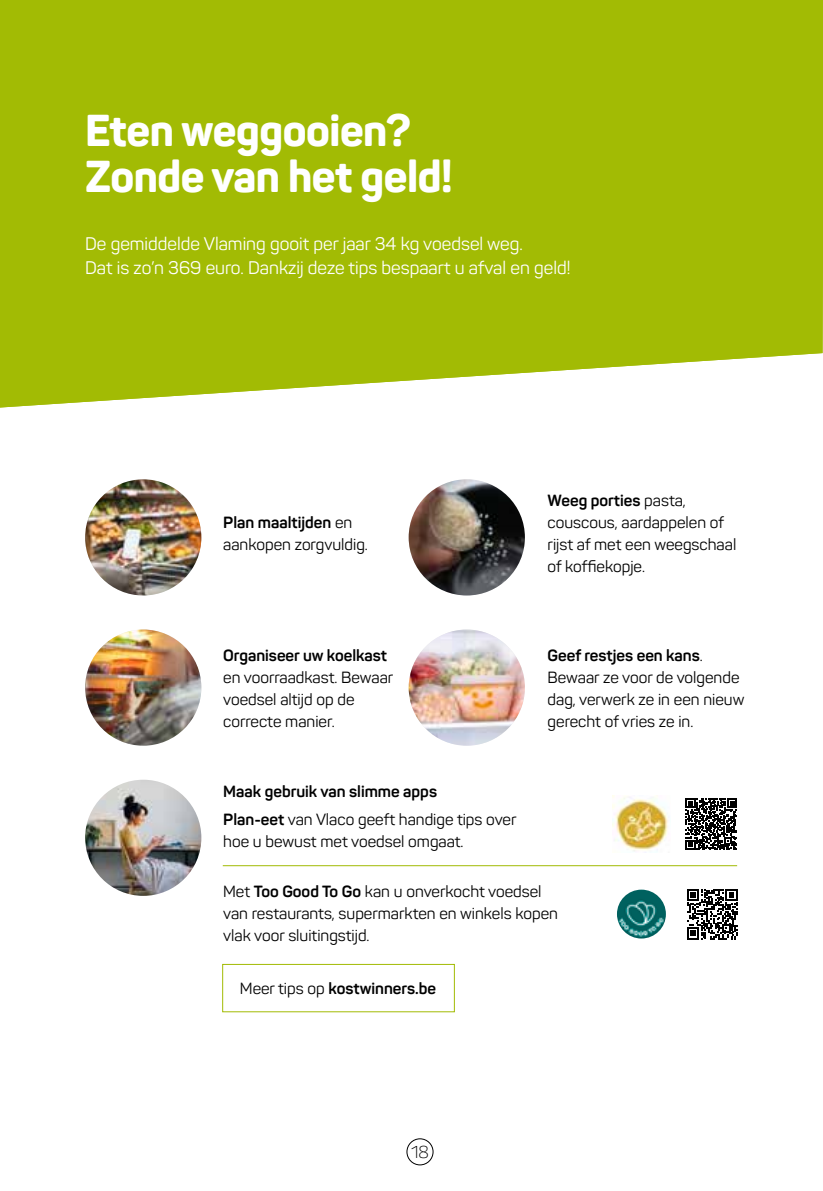
<style>
.page{position:relative;width:823px;height:1191px;background:#fff}
.page>*{position:absolute;margin:0;border:0;box-sizing:border-box;transform-origin:0 0}
.t1{font:800 44px/46px "Panton";letter-spacing:-.01em;color:#fff}
.t2{font:18px/24px "Panton";color:#fff}
.t3{font:300 17px "Panton";color:#000}
.t4{font:16px/22px "Panton";color:#000}
.t5{font:700 16px/27.6px "Panton";color:#000}
.s1{font-weight:700}
.s2{font-weight:400}
</style>
<div class="page">
<div style="left:0;top:0;width:822px;height:407px;background:#a2bb04"></div>
<img style="left:85px;top:479px;width:116px;height:116px;border-radius:58px">
<img style="left:408px;top:479px;width:116px;height:116px;border-radius:58px">
<img style="left:85px;top:629px;width:116px;height:116px;border-radius:58px">
<img style="left:408px;top:629px;width:116px;height:116px;border-radius:58px">
<img style="left:85px;top:779px;width:116px;height:117px;border-radius:58px">
<hr style="left:223px;top:865px;width:513px;height:1px;background:#a2bb04">
<img style="left:612px;top:795px;width:56px;height:57px">
<img style="left:616px;top:889px;width:49px;height:49px;border-radius:24px">
<svg style="left:685px;top:798px;width:51px;height:51px"></svg>
<svg style="left:687px;top:889px;width:50px;height:50px"></svg>
<div style="left:222px;top:964px;width:232px;height:48px;border:1px solid #a2bb04"></div>
<div style="left:406px;top:1138px;width:27px;height:27px;border:1px solid #000;border-radius:50%"></div>
<h1 class="t1" style="left:85px;top:107px;width:369px">Eten weggooien?<br>Zonde van het geld!</h1>
<p class="t2" style="left:85px;top:232px;width:486px">De gemiddelde Vlaming gooit per jaar 34 kg voedsel weg.<br>Dat is zo’n 369 euro. Dankzij deze tips bespaart u afval en geld!</p>
<p class="t4" style="left:223px;top:511px;width:146px"><span class="s1">Plan maaltijden</span> en aankopen zorgvuldig.</p>
<p class="t5" style="left:223px;top:641px;width:165px">Organiseer uw koelkast</p>
<p class="t4" style="left:223px;top:666px;width:171px">en voorraadkast. Bewaar voedsel altijd op de correcte manier.</p>
<p class="t4" style="left:547px;top:489px;width:190px"><span class="s1">Weeg porties</span> pasta, couscous, aardappelen of rijst af met een weegschaal of koffiekopje.</p>
<p class="t4" style="left:547px;top:644px;width:198px"><span class="s1">Geef restjes een kans</span>.<br>Bewaar ze voor de volgende dag, verwerk ze in een nieuw gerecht of vries ze in.</p>
<p class="t5" style="left:223px;top:777px;width:295px">Maak gebruik van slimme apps<br>Plan-eet <span class="s2">van Vlaco geeft handige tips over</span></p>
<p class="t4" style="left:223px;top:830px;width:242px">hoe u bewust met voedsel omgaat.</p>
<p class="t4" style="left:223px;top:880px;width:336px">Met <span class="s1">Too Good To Go</span> kan u onverkocht voedsel van restaurants, supermarkten en winkels kopen vlak voor sluitingstijd.</p>
<p class="t5" style="left:240px;top:974px;width:197px"><span class="s2">Meer tips op</span> kostwinners.be</p>
<p class="t3" style="left:411px;top:1141px;width:19px">18</p>
</div>
